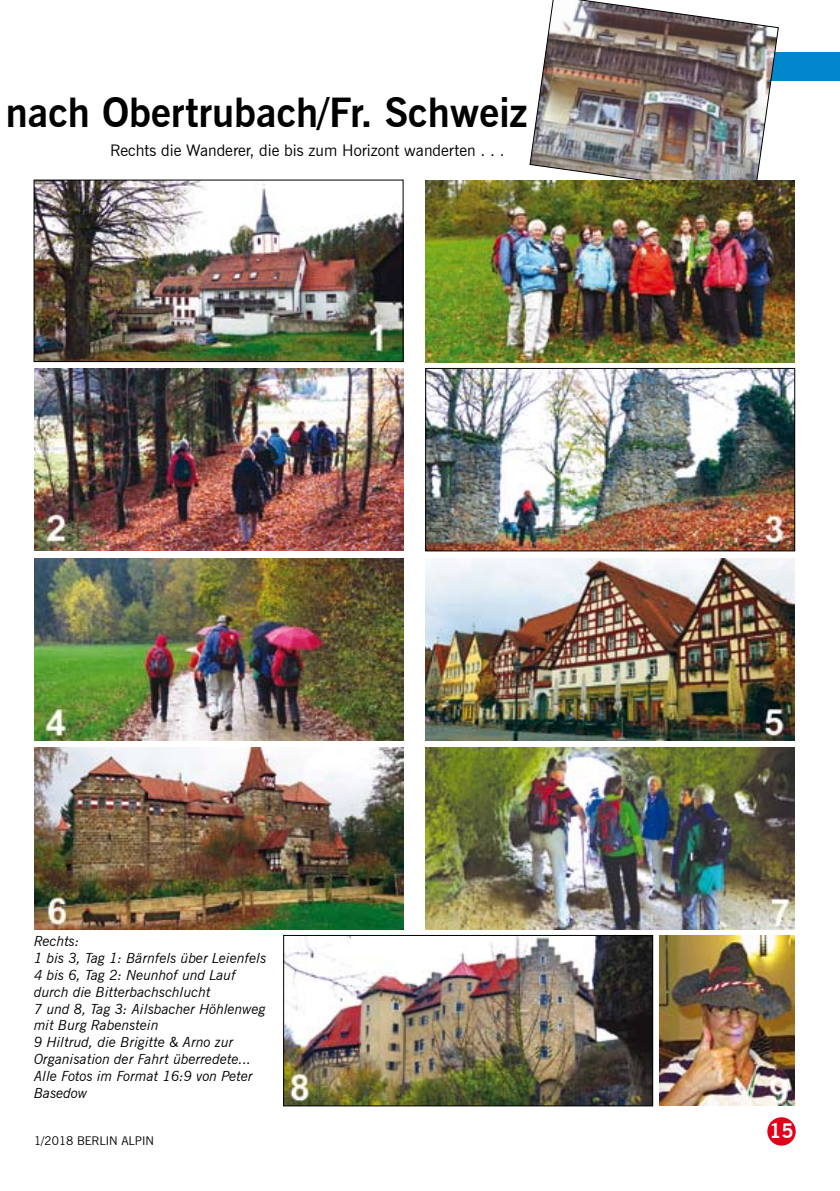
<style>
.page{position:relative;width:840px;height:1191px;background:#fff}
.page>*{position:absolute;margin:0;border:0;box-sizing:border-box;transform-origin:0 0}
.t1{font:700 40px "News Gothic BT";color:#000}
.t2{font:700 20px "News Gothic BT";color:#fffffd}
.t3{font:16px "News Gothic BT";color:#000}
.t4{font:italic 14px/16.8px "News Gothic BT";color:#000}
.t5{font:12px "News Gothic BT";color:#000}
</style>
<div class="page">
<div style="left:738px;top:52px;width:101px;height:28px;background:#0087cc"></div>
<div style="left:767px;top:1118px;width:27px;height:26px;background:#e2001a;border-radius:50%"></div>
<div style="left:766px;top:1117px;width:29px;height:28px;border:2px solid #e2001a;border-radius:50%"></div>
<img style="left:529px;top:0;width:249px;height:180px">
<img style="left:425px;top:180px;width:369px;height:182px">
<img style="left:36px;top:182px;width:365px;height:178px">
<div style="left:34px;top:180px;width:369px;height:182px;border:1px solid #000"></div>
<img style="left:34px;top:368px;width:369px;height:183px">
<img style="left:427px;top:370px;width:365px;height:179px">
<div style="left:425px;top:368px;width:369px;height:183px;border:1px solid #000"></div>
<img style="left:34px;top:558px;width:369px;height:182px">
<img style="left:425px;top:558px;width:369px;height:182px">
<img style="left:34px;top:747px;width:369px;height:182px">
<img style="left:425px;top:747px;width:369px;height:182px">
<img style="left:285px;top:937px;width:365px;height:167px">
<div style="left:283px;top:935px;width:369px;height:171px;border:1px solid #000"></div>
<img style="left:659px;top:936px;width:135px;height:170px">
<h1 class="t1" style="left:6px;top:88px;width:523px">nach Obertrubach/Fr. Schweiz</h1>
<p class="t3" style="left:110px;top:141px;width:395px">Rechts die Wanderer, die bis zum Horizont wanderten . . .</p>
<p class="t4" style="left:34px;top:933px;width:234px">Rechts:<br>1 bis 3, Tag 1: Bärnfels über Leienfels<br>4 bis 6, Tag 2: Neunhof und Lauf durch die Bitterbachschlucht<br>7 und 8, Tag 3: Ailsbacher Höhlenweg mit Burg Rabenstein<br>9 Hiltrud, die Brigitte &amp; Arno zur<br>Organisation der Fahrt überredete...<br>Alle Fotos im Format 16:9 von Peter<br>Basedow</p>
<p class="t5" style="left:34px;top:1133px;width:121px">1/2018 BERLIN ALPIN</p>
<h2 class="t2" style="left:769px;top:1118px;width:26px">15</h2>
</div>
